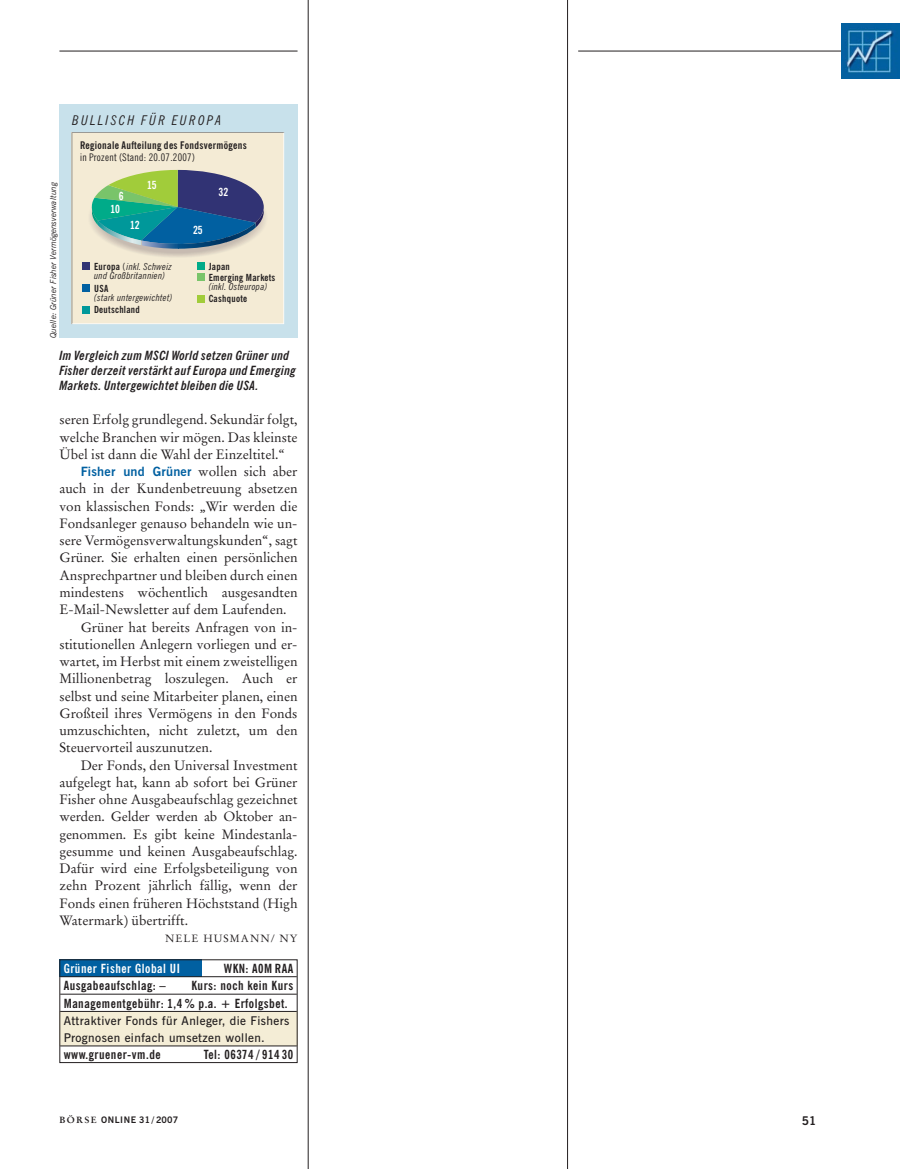
<style>
.page{position:relative;width:900px;height:1169px;background:#fff}
.page>*{position:absolute;margin:0;border:0;box-sizing:border-box;transform-origin:0 0}
.t1{font:13.5px/17.2px "Stempel Garamond E";color:#231f20;text-align:justify}
.t2{font:italic condensed 13.5px "News Gothic BT";letter-spacing:.17em;color:#231f20}
.t3{font:italic 700 condensed 12.75px/15px "News Gothic BT";letter-spacing:.02em;color:#231f20}
.t4{font:700 12.75px "News Gothic BT";letter-spacing:.02em;color:#0160a1}
.t5{font:700 condensed 12.6px/17.2px "News Gothic BT";letter-spacing:.045em;color:#231f20}
.t6{font:700 condensed 12.6px "News Gothic BT";letter-spacing:.045em;color:#fff}
.t7{font:600 12px/17.2px "News Gothic BT";letter-spacing:.035em;color:#231f20}
.t8{font:700 12px "News Gothic BT";color:#231f20}
.t9{font:700 condensed 11.25px "News Gothic BT";color:#fff}
.t10{font:700 condensed 10.5px "News Gothic BT";letter-spacing:.03em;color:#231f20}
.t11{font:condensed 10.5px "News Gothic BT";letter-spacing:.03em;color:#231f20}
.t12{font:10.5px "Stempel Garamond E";letter-spacing:.1em;color:#231f20}
.t13{font:italic condensed 9.75px/9.8px "News Gothic BT";letter-spacing:.03em;color:#231f20}
.t14{font:700 condensed 9.75px/10.9px "News Gothic BT";letter-spacing:.03em;color:#231f20}
.t15{font:700 9px "News Gothic BT";letter-spacing:.06em;color:#231f20}
.t16{font:italic 8.25px "News Gothic BT";color:#231f20}
.s1{font-weight:700;font-style:normal}
.s2{font-style:normal}
.s3{font-family:"Stempel Garamond E";font-weight:400;font-size:13.5px;color:#231f20}
.s4{font-family:"Stempel Garamond E"}
</style>
<div class="page">
<hr style="left:578px;top:51px;width:322px;height:1px;background:#231f20">
<hr style="left:308px;top:0;width:1px;height:1168px;background:#231f20">
<hr style="left:567px;top:0;width:1px;height:1168px;background:#231f20">
<hr style="left:59px;top:51px;width:239px;height:1px;background:#231f20">
<img style="left:842px;top:23px;width:57px;height:56px">
<div style="left:59px;top:1011px;width:239px;height:34px;background:#f4edd6"></div>
<div style="left:59px;top:959px;width:143px;height:17px;background:#0160a1"></div>
<hr style="left:60px;top:976px;width:237px;height:1px;background:#231f20">
<hr style="left:60px;top:993px;width:237px;height:1px;background:#231f20">
<hr style="left:60px;top:1011px;width:237px;height:1px;background:#231f20">
<hr style="left:60px;top:1045px;width:237px;height:1px;background:#231f20">
<div style="left:59px;top:959px;width:239px;height:104px;border:1px solid #231f20"></div>
<div style="left:59px;top:104px;width:239px;height:234px;background:#c8e1eb"></div>
<svg style="left:72px;top:132px;width:212px;height:192px;background:#bdc9bc"></svg>
<div style="left:82px;top:262px;width:8px;height:8px;background:#313374"></div>
<div style="left:82px;top:284px;width:8px;height:8px;background:#0160a1"></div>
<div style="left:82px;top:306px;width:8px;height:8px;background:#00989a"></div>
<div style="left:197px;top:262px;width:7px;height:8px;background:#00ab89"></div>
<div style="left:197px;top:273px;width:7px;height:8px;background:#79c46a"></div>
<div style="left:197px;top:295px;width:7px;height:8px;background:#a1cc3a"></div>
<p class="t2" style="left:72px;top:116px;width:150px">BULLISCH FÜR EUROPA</p>
<p class="t16" style="left:50px;top:338px;width:158px;rotate:-90deg">Quelle: Grüner Fisher Vermögensverwaltung</p>
<p class="t10" style="left:80px;top:142px;width:168px">Regionale Aufteilung des Fondsvermögens</p>
<p class="t11" style="left:80px;top:153px;width:116px">in Prozent (Stand: 20.07.2007)</p>
<p class="t9" style="left:119px;top:192px;width:6px">6</p>
<p class="t9" style="left:110px;top:205px;width:11px">10</p>
<p class="t9" style="left:130px;top:221px;width:11px">12</p>
<p class="t9" style="left:147px;top:181px;width:11px">15</p>
<p class="t13" style="left:94px;top:262px;width:79px"><span class="s1">Europa</span> <span class="s2">(</span>inkl. Schweiz und Großbritannien)</p>
<p class="t14" style="left:94px;top:284px;width:16px">USA</p>
<p class="t13" style="left:94px;top:294px;width:80px">(stark untergewichtet)</p>
<p class="t14" style="left:94px;top:305px;width:47px">Deutschland</p>
<p class="t9" style="left:193px;top:226px;width:11px">25</p>
<p class="t9" style="left:218px;top:188px;width:11px">32</p>
<p class="t14" style="left:209px;top:262px;width:68px">Japan<br>Emerging Markets</p>
<p class="t13" style="left:209px;top:283px;width:60px">(inkl. Osteuropa)</p>
<p class="t14" style="left:209px;top:295px;width:40px">Cashquote</p>
<p class="t3" style="left:59px;top:349px;width:238px">Im Vergleich zum MSCI World setzen Grüner und<br>Fisher derzeit verstärkt auf Europa und Emerging<br>Markets. Untergewichtet bleiben die USA.</p>
<p class="t1" style="left:59px;top:412px;width:240px">seren Erfolg grundlegend. Sekundär folgt, welche Branchen wir mögen. Das kleinste Übel ist dann die Wahl der Einzeltitel.“</p>
<p class="t4" style="left:81px;top:467px;width:218px">Fisher und Grüner <span class="s3">wollen sich aber</span></p>
<p class="t1" style="left:59px;top:481px;width:240px">auch in der Kundenbetreuung absetzen</p>
<p class="t1" style="left:59px;top:499px;width:240px">von klassischen Fonds: „Wir werden die</p>
<p class="t1" style="left:59px;top:516px;width:240px">Fondsanleger genauso behandeln wie un-</p>
<p class="t1" style="left:59px;top:533px;width:240px">sere Vermögensverwaltungskunden“, sagt</p>
<p class="t1" style="left:59px;top:550px;width:240px">Grüner. Sie erhalten einen persönlichen</p>
<p class="t1" style="left:59px;top:568px;width:240px">Ansprechpartner und bleiben durch einen</p>
<p class="t1" style="left:59px;top:585px;width:240px">mindestens wöchentlich ausgesandten</p>
<p class="t1" style="left:59px;top:602px;width:229px">E-Mail-Newsletter auf dem Laufenden.</p>
<p class="t1" style="left:81px;top:619px;width:218px">Grüner hat bereits Anfragen von in-</p>
<p class="t1" style="left:59px;top:637px;width:240px">stitutionellen Anlegern vorliegen und er-</p>
<p class="t1" style="left:59px;top:654px;width:240px">wartet, im Herbst mit einem zweistelligen</p>
<p class="t1" style="left:59px;top:671px;width:240px">Millionenbetrag loszulegen. Auch er</p>
<p class="t1" style="left:59px;top:688px;width:240px">selbst und seine Mitarbeiter planen, einen</p>
<p class="t1" style="left:59px;top:706px;width:240px">Großteil ihres Vermögens in den Fonds</p>
<p class="t1" style="left:59px;top:723px;width:240px">umzuschichten, nicht zuletzt, um den</p>
<p class="t1" style="left:59px;top:740px;width:155px">Steuervorteil auszunutzen.</p>
<p class="t1" style="left:81px;top:757px;width:218px">Der Fonds, den Universal Investment</p>
<p class="t1" style="left:59px;top:775px;width:240px">aufgelegt hat, kann ab sofort bei Grüner</p>
<p class="t1" style="left:59px;top:792px;width:240px">Fisher ohne Ausgabeaufschlag gezeichnet</p>
<p class="t1" style="left:59px;top:809px;width:240px">werden. Gelder werden ab Oktober an-</p>
<p class="t1" style="left:59px;top:826px;width:240px">genommen. Es gibt keine Mindestanla-</p>
<p class="t1" style="left:59px;top:844px;width:240px">gesumme und keinen Ausgabeaufschlag.</p>
<p class="t1" style="left:59px;top:861px;width:240px">Dafür wird eine Erfolgsbeteiligung von</p>
<p class="t1" style="left:59px;top:878px;width:240px">zehn Prozent jährlich fällig, wenn der</p>
<p class="t1" style="left:59px;top:895px;width:240px">Fonds einen früheren Höchststand (High</p>
<p class="t1" style="left:59px;top:913px;width:130px">Watermark) übertrifft.</p>
<p class="t12" style="left:165px;top:934px;width:134px">NELE HUSMANN/ NY</p>
<p class="t6" style="left:64px;top:964px;width:118px">Grüner Fisher Global UI</p>
<p class="t5" style="left:224px;top:961px;width:71px">WKN: A0M RAA</p>
<p class="t5" style="left:64px;top:978px;width:104px">Ausgabeaufschlag: –</p>
<p class="t5" style="left:64px;top:978px;width:231px;text-indent:128px">Kurs: noch kein Kurs<br>Managementgebühr: 1,4 % p.a. + Erfolgsbet.</p>
<p class="t7" style="left:64px;top:1013px;width:227px">Attraktiver Fonds für Anleger, die Fishers<br>Prognosen einfach umsetzen wollen.</p>
<p class="t5" style="left:64px;top:1047px;width:99px">www.gruener-vm.de</p>
<p class="t5" style="left:204px;top:1047px;width:91px">Tel: 06374 / 914 30</p>
<p class="t15" style="left:59px;top:1116px;width:120px"><span class="s4">BÖRSE</span> ONLINE 31 / 2007</p>
<p class="t8" style="left:802px;top:1116px;width:16px">51</p>
</div>
